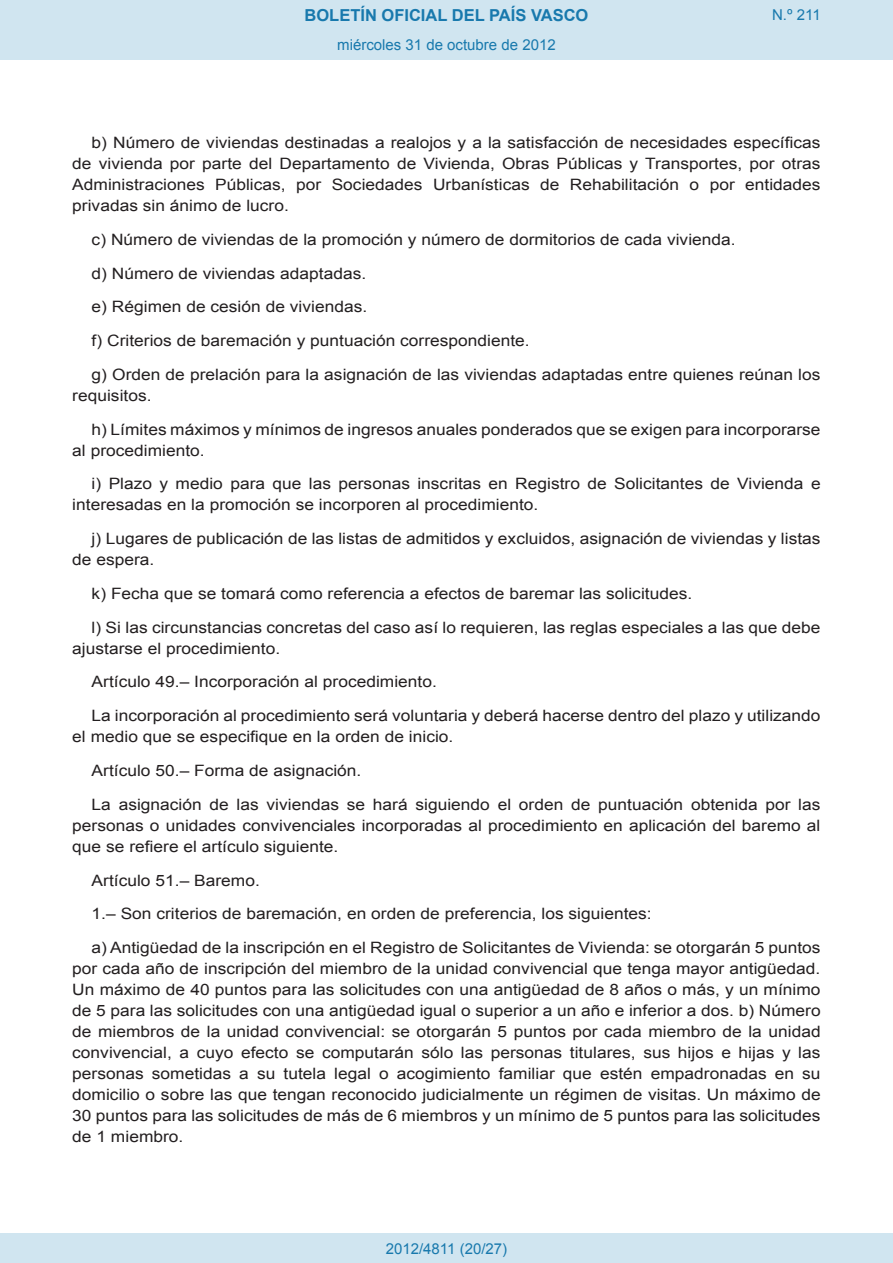
<style>
.page{position:relative;width:893px;height:1263px;background:#fff}
.page>*{position:absolute;margin:0;border:0;box-sizing:border-box;transform-origin:0 0}
.t1{font:700 16.5px "Arial";color:#1879ad}
.BOPVDetalle{font:15.6px/21px "Arial";color:#231f20;scale:1.11 1}
.Paginacion_Centro{font:15px "Arial";color:#1879ad}
</style>
<div class="page">
<div style="left:0;top:0;width:893px;height:60px;background:#d0e5f0"></div>
<div style="left:0;top:1233px;width:893px;height:30px;background:#d0e5f0"></div>
<p class="t1" style="left:305px;top:4px;width:285px">BOLETÍN OFICIAL DEL PAÍS VASCO</p>
<p class="Paginacion_Centro" style="left:337px;top:35px;width:220px">miércoles 31 de octubre de 2012</p>
<p class="Paginacion_Centro" style="left:772px;top:5px;width:50px">N.º 211</p>
<p class="BOPVDetalle" style="left:72px;top:132px;width:676px;text-align:justify;text-indent:19px">b) Número de viviendas destinadas a realojos y a la satisfacción de necesidades específicas de vivienda por parte del Departamento de Vivienda, Obras Públicas y Transportes, por otras Administraciones Públicas, por Sociedades Urbanísticas de Rehabilitación o por entidades privadas sin ánimo de lucro.</p>
<p class="BOPVDetalle" style="left:92px;top:229px;width:582px">c) Número de viviendas de la promoción y número de dormitorios de cada vivienda.</p>
<p class="BOPVDetalle" style="left:92px;top:263px;width:249px">d) Número de viviendas adaptadas.</p>
<p class="BOPVDetalle" style="left:92px;top:297px;width:250px">e) Régimen de cesión de viviendas.</p>
<p class="BOPVDetalle" style="left:92px;top:330px;width:396px">f) Criterios de baremación y puntuación correspondiente.</p>
<p class="BOPVDetalle" style="left:72px;top:364px;width:676px;text-indent:19px">g) Orden de prelación para la asignación de las viviendas adaptadas entre quienes reúnan los requisitos.</p>
<p class="BOPVDetalle" style="left:72px;top:419px;width:676px;text-indent:19px">h) Límites máximos y mínimos de ingresos anuales ponderados que se exigen para incorporarse al procedimiento.</p>
<p class="BOPVDetalle" style="left:72px;top:474px;width:676px;text-indent:19px">i) Plazo y medio para que las personas inscritas en Registro de Solicitantes de Vivienda e interesadas en la promoción se incorporen al procedimiento.</p>
<p class="BOPVDetalle" style="left:72px;top:528px;width:676px;text-indent:19px">j) Lugares de publicación de las listas de admitidos y excluidos, asignación de viviendas y listas de espera.</p>
<p class="BOPVDetalle" style="left:92px;top:583px;width:543px">k) Fecha que se tomará como referencia a efectos de baremar las solicitudes.</p>
<p class="BOPVDetalle" style="left:72px;top:617px;width:675px;text-indent:19px">l) Si las circunstancias concretas del caso así lo requieren, las reglas especiales a las que debe ajustarse el procedimiento.</p>
<p class="BOPVDetalle" style="left:92px;top:672px;width:313px">Artículo 49.– Incorporación al procedimiento.</p>
<p class="BOPVDetalle" style="left:72px;top:705px;width:676px;text-indent:19px">La incorporación al procedimiento será voluntaria y deberá hacerse dentro del plazo y utilizando el medio que se especifique en la orden de inicio.</p>
<p class="BOPVDetalle" style="left:92px;top:760px;width:245px">Artículo 50.– Forma de asignación.</p>
<p class="BOPVDetalle" style="left:72px;top:794px;width:676px;text-align:justify;text-indent:19px">La asignación de las viviendas se hará siguiendo el orden de puntuación obtenida por las personas o unidades convivenciales incorporadas al procedimiento en aplicación del baremo al que se refiere el artículo siguiente.</p>
<p class="BOPVDetalle" style="left:92px;top:870px;width:153px">Artículo 51.– Baremo.</p>
<p class="BOPVDetalle" style="left:92px;top:903px;width:506px">1.– Son criterios de baremación, en orden de preferencia, los siguientes:</p>
<p class="BOPVDetalle" style="left:72px;top:937px;width:676px;text-align:justify;text-indent:19px">a) Antigüedad de la inscripción en el Registro de Solicitantes de Vivienda: se otorgarán 5 puntos por cada año de inscripción del miembro de la unidad convivencial que tenga mayor antigüedad.<br>Un máximo de 40 puntos para las solicitudes con una antigüedad de 8 años o más, y un mínimo de 5 para las solicitudes con una antigüedad igual o superior a un año e inferior a dos. b) Número de miembros de la unidad convivencial: se otorgarán 5 puntos por cada miembro de la unidad convivencial, a cuyo efecto se computarán sólo las personas titulares, sus hijos e hijas y las personas sometidas a su tutela legal o acogimiento familiar que estén empadronadas en su domicilio o sobre las que tengan reconocido judicialmente un régimen de visitas. Un máximo de 30 puntos para las solicitudes de más de 6 miembros y un mínimo de 5 puntos para las solicitudes de 1 miembro.</p>
<p class="Paginacion_Centro" style="left:386px;top:1238px;width:123px">2012/4811 (20/27)</p>
</div>
